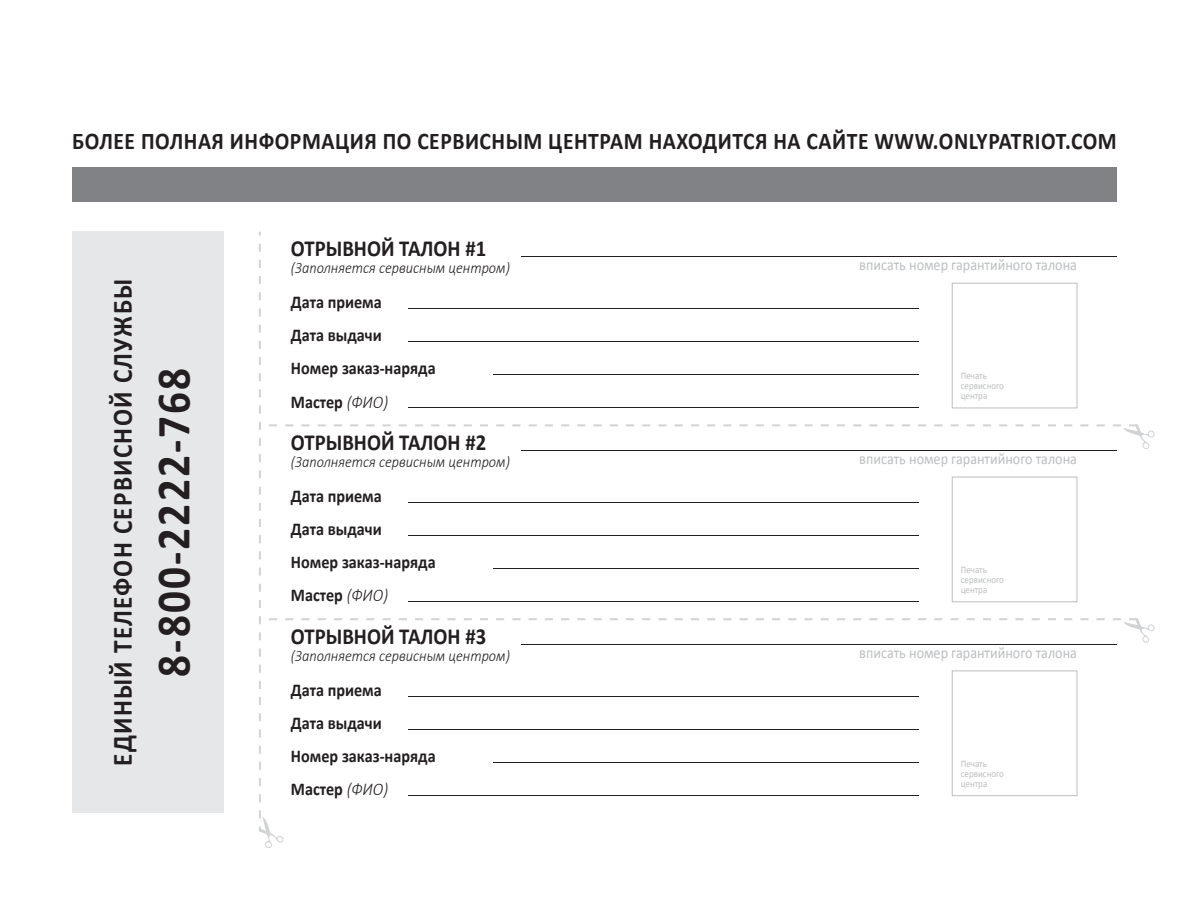
<style>
.page{position:relative;width:1187px;height:923px;background:#fff}
.page>*{position:absolute;margin:0;border:0;box-sizing:border-box;transform-origin:0 0}
.t1{font:700 48px "Calibri";letter-spacing:.05em;color:#231f20;scale:.9 1}
.t2{font:700 28px "Calibri";letter-spacing:.05em;color:#231f20;scale:.9 1}
.t3{font:700 24px "Calibri";letter-spacing:.025em;color:#231f20;scale:.9 1}
.t4{font:700 23px "Calibri";color:#231f20;scale:.9 1}
.t5{font:700 18px/33.2px "Calibri";color:#231f20;scale:.9 1}
.t6{font:italic 300 16px "Calibri";color:#231f20;scale:.9 1}
.t7{font:15.6px "Calibri";color:#bcbec0;scale:.9 1}
.t8{font:10px/10px "Calibri";color:#bcbec0;scale:.9 1}
.s1{font-weight:300;font-style:italic}
</style>
<div class="page">
<div style="left:73px;top:232px;width:151px;height:581px;background:#e6e7e8"></div>
<svg style="left:259px;top:244px;width:896px;height:604px"></svg>
<div style="left:73px;top:167px;width:1043px;height:34px;background:#808285"></div>
<hr style="left:521px;top:256px;width:595px;height:1px;background:#231f20">
<hr style="left:408px;top:308px;width:511px;height:1px;background:#231f20">
<hr style="left:408px;top:341px;width:511px;height:1px;background:#231f20">
<hr style="left:493px;top:374px;width:426px;height:1px;background:#231f20">
<hr style="left:408px;top:407px;width:511px;height:1px;background:#231f20">
<div style="left:951px;top:283px;width:126px;height:125px;border:1px solid #bcbec0"></div>
<hr style="left:521px;top:450px;width:595px;height:1px;background:#231f20">
<hr style="left:408px;top:502px;width:511px;height:1px;background:#231f20">
<hr style="left:408px;top:535px;width:511px;height:1px;background:#231f20">
<hr style="left:493px;top:568px;width:426px;height:1px;background:#231f20">
<hr style="left:408px;top:601px;width:511px;height:1px;background:#231f20">
<div style="left:951px;top:476px;width:126px;height:126px;border:1px solid #bcbec0"></div>
<hr style="left:521px;top:644px;width:595px;height:1px;background:#231f20">
<hr style="left:408px;top:696px;width:511px;height:1px;background:#231f20">
<hr style="left:408px;top:729px;width:511px;height:1px;background:#231f20">
<hr style="left:493px;top:762px;width:426px;height:1px;background:#231f20">
<hr style="left:408px;top:795px;width:511px;height:1px;background:#231f20">
<div style="left:951px;top:670px;width:126px;height:126px;border:1px solid #bcbec0"></div>
<hr style="left:0;top:0;width:1px;height:30px;background:#000">
<hr style="left:1186px;top:0;width:1px;height:30px;background:#000">
<h3 class="t3" style="left:72px;top:126px;width:1162px">БОЛЕЕ ПОЛНАЯ ИНФОРМАЦИЯ ПО СЕРВИСНЫМ ЦЕНТРАМ НАХОДИТСЯ НА САЙТЕ WWW.ONLYPATRIOT.COM</h3>
<h2 class="t2" style="left:105px;top:765px;width:542px;rotate:-90deg">ЕДИНЫЙ ТЕЛЕФОН СЕРВИСНОЙ СЛУЖБЫ</h2>
<h1 class="t1" style="left:145px;top:677px;width:344px;rotate:-90deg">8-800-2222-768</h1>
<p class="t4" style="left:291px;top:234px;width:218px">ОТРЫВНОЙ ТАЛОН #1</p>
<p class="t6" style="left:291px;top:258px;width:245px">(Заполняется сервисным центром)</p>
<p class="t5" style="left:291px;top:285px;width:162px">Дата приема<br>Дата выдачи<br>Номер заказ-наряда<br>Мастер <span class="s1">(ФИО)</span></p>
<p class="t4" style="left:291px;top:427px;width:218px">ОТРЫВНОЙ ТАЛОН #2</p>
<p class="t6" style="left:291px;top:452px;width:245px">(Заполняется сервисным центром)</p>
<p class="t5" style="left:291px;top:479px;width:162px">Дата приема<br>Дата выдачи<br>Номер заказ-наряда<br>Мастер <span class="s1">(ФИО)</span></p>
<p class="t4" style="left:291px;top:621px;width:218px">ОТРЫВНОЙ ТАЛОН #3</p>
<p class="t6" style="left:291px;top:645px;width:245px">(Заполняется сервисным центром)</p>
<p class="t5" style="left:291px;top:673px;width:162px">Дата приема<br>Дата выдачи<br>Номер заказ-наряда<br>Мастер <span class="s1">(ФИО)</span></p>
<p class="t7" style="left:859px;top:255px;width:243px">вписать номер гарантийного талона</p>
<p class="t8" style="left:960px;top:371px;width:50px">Печать сервисного центра</p>
<p class="t7" style="left:859px;top:449px;width:243px">вписать номер гарантийного талона</p>
<p class="t8" style="left:960px;top:565px;width:50px">Печать сервисного центра</p>
<p class="t7" style="left:859px;top:643px;width:243px">вписать номер гарантийного талона</p>
<p class="t8" style="left:960px;top:759px;width:50px">Печать сервисного центра</p>
</div>
